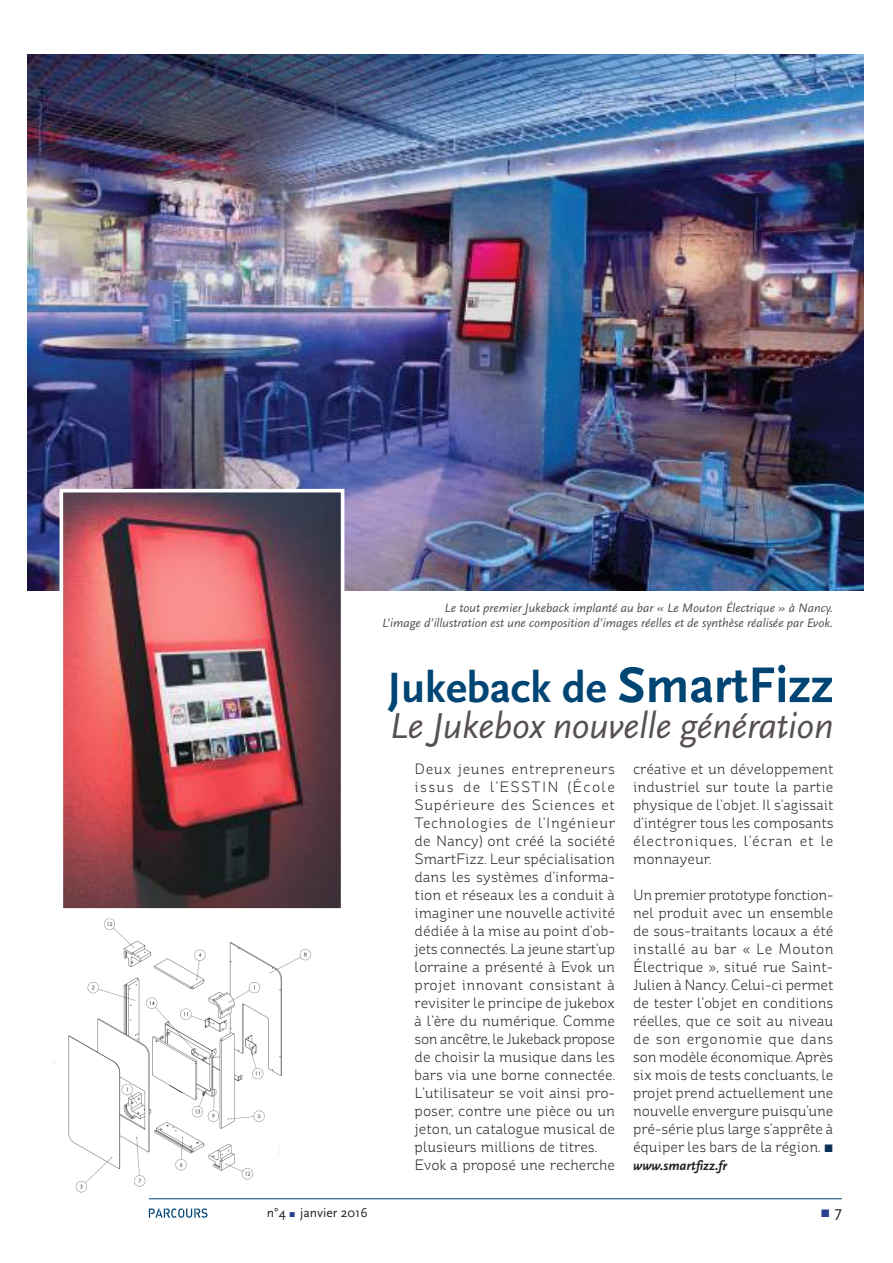
<style>
.page{position:relative;width:893px;height:1263px;background:#fff}
.page>*{position:absolute;margin:0;border:0;box-sizing:border-box;transform-origin:0 0}
.t1{font:700 44.25px "Scala Sans";color:#004574}
.t2{font:italic 37.65px "Scala Sans";letter-spacing:-.01em;color:#575053}
.t3{font:16.2px "Arial";color:#2a3f91}
.t4{font:300 15px/18px "St Ryde";color:#241f1f;text-align:justify}
.t5{font:italic 700 13.5px "Scala Sans";color:#241f1f}
.t6{font:13.5px "Scala Sans";color:#241f1f}
.t7{font:italic 12.75px/15.3px "Scala Sans";color:#575053;text-align:right}
.s1{font-size:52.35px}
.s2{font-family:"Arial";font-weight:400;font-size:16.2px;color:#0b3055}
.s3{font-family:"Arial";font-size:10.5px;color:#2a3f91}
.s4{font-family:"Scala Sans";color:#241f1f}
</style>
<div class="page">
<hr style="left:149px;top:1198px;width:693px;height:1px;background:#004574">
<svg style="left:149px;top:1208px;width:58px;height:10px"></svg>
<img style="left:28px;top:54px;width:835px;height:536px">
<img style="left:52px;top:918px;width:258px;height:275px">
<img style="left:65px;top:494px;width:274px;height:413px">
<div style="left:60px;top:489px;width:284px;height:423px;border:4px solid #fff"></div>
<p class="t7" style="left:382px;top:600px;width:453px">Le tout premier Jukeback implanté au bar « Le Mouton Électrique » à Nancy.<br>L’image d’illustration est une composition d’images réelles et de synthèse réalisée par Evok.</p>
<h1 class="t1" style="left:388px;top:664px;width:447px">Jukeback de <span class="s1">SmartFizz</span></h1>
<h2 class="t2" style="left:389px;top:705px;width:445px">Le Jukebox nouvelle génération</h2>
<p class="t4" style="left:415px;top:760px;width:202px;text-align:left">Deux jeunes entrepreneurs issus de l’ESSTIN (École<br>Supérieure des Sciences et<br>Technologies de l’Ingénieur de Nancy) ont créé la société<br>SmartFizz. Leur spécialisation dans les systèmes d’informa&shy;tion et réseaux les a conduit à imaginer une nouvelle activité dédiée à la mise au point d’ob&shy;jets connectés. La jeune start’up lorraine a présenté à Evok un projet innovant consistant à revisiter le principe de jukebox à l’ère du numérique. Comme son ancêtre, le Jukeback propose de choisir la musique dans les bars via une borne connectée.<br>L’utilisateur se voit ainsi pro&shy;poser, contre une pièce ou un jeton, un catalogue musical de plusieurs millions de titres.<br>Evok a proposé une recherche</p>
<p class="t4" style="left:633px;top:760px;width:202px">créative et un développement industriel sur toute la partie physique de l’objet. Il s’agissait d’intégrer tous les composants électroniques, l’écran et le monnayeur.</p>
<p class="t4" style="left:633px;top:886px;width:202px">Un premier prototype fonction&shy;nel produit avec un ensemble de sous-traitants locaux a été installé au bar « Le Mouton Électrique », situé rue Saint-Julien à Nancy. Celui-ci permet de tester l’objet en conditions réelles, que ce soit au niveau de son ergonomie que dans son modèle économique. Après six mois de tests concluants, le projet prend actuellement une nouvelle envergure puisqu’une pré-série plus large s’apprête à équiper les bars de la région. <span class="s2">■</span></p>
<p class="t5" style="left:633px;top:1158px;width:95px">www.smartfizz.fr</p>
<p class="t6" style="left:267px;top:1205px;width:102px">n°4 <span class="s3">■</span> janvier 2016</p>
<p class="t3" style="left:821px;top:1200px;width:23px">■ <span class="s4">7</span></p>
</div>
